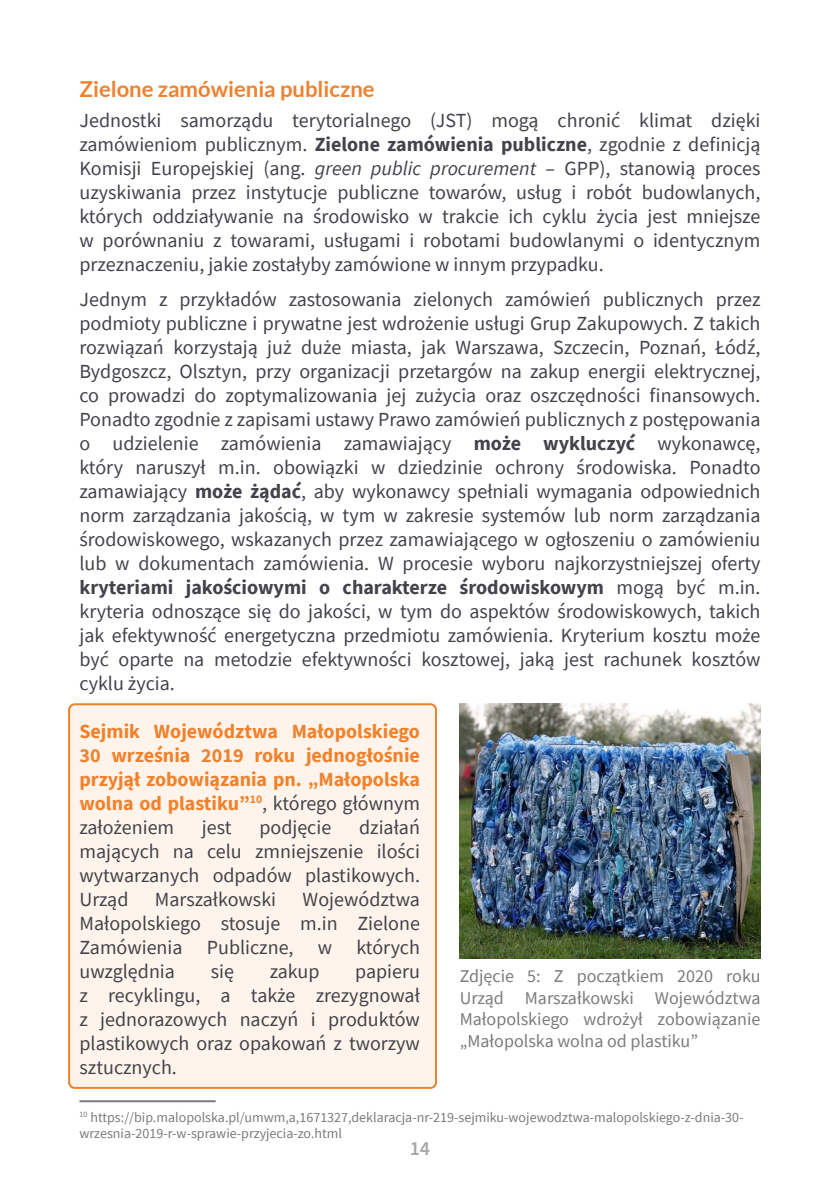
<style>
.page{position:relative;width:840px;height:1191px;background:#fff}
.page>*{position:absolute;margin:0;border:0;box-sizing:border-box;transform-origin:0 0}
.Subheader_H2{font:700 22px "Lato";color:#f0812d}
.Paragraph_text{font:20px/24px "Source Sans Pro";color:#44424a;text-align:justify}
.Paragraph_text_Frame{font:20px/24px "Source Sans Pro";color:#44424a;text-align:justify}
.Paragraph_text_Frame-2{font:700 20px/24px "Source Sans Pro";color:#f0812d;text-align:justify}
.t1{font:600 20px "Source Sans Pro";color:#a8a8a7}
.Podpis{font:18px/21.6px "Source Sans Pro";color:#7c7b7b;text-align:justify}
.Przypis{font:14px/16px "Source Sans Pro";color:#7c7b7b}
.s1{font-weight:700}
.s2{font-style:italic}
.s3{font-weight:400;color:#44424a}
</style>
<div class="page">
<img style="left:459px;top:703px;width:301px;height:255px">
<div style="left:69px;top:704px;width:367px;height:384px;background:#fef4eb;border-radius:6px"></div>
<div style="left:68px;top:703px;width:369px;height:386px;border:2px solid #f0812d;border-radius:6px"></div>
<hr style="left:79px;top:1100px;width:136px;height:2px;background:#7c7b7b">
<p class="Subheader_H2" style="left:79px;top:76px;width:296px">Zielone zamówienia publiczne</p>
<p class="Paragraph_text" style="left:79px;top:108px;width:682px">Jednostki samorządu terytorialnego (JST) mogą chronić klimat dzięki zamówieniom publicznym. <span class="s1">Zielone zamówienia publiczne</span>, zgodnie z definicją Komisji Europejskiej (ang. <span class="s2">green public procurement</span> – GPP), stanowią proces uzyskiwania przez instytucje publiczne towarów, usług i robót budowlanych, których oddziaływanie na środowisko w trakcie ich cyklu życia jest mniejsze w porównaniu z towarami, usługami i robotami budowlanymi o identycznym przeznaczeniu, jakie zostałyby zamówione w innym przypadku.</p>
<p class="Paragraph_text" style="left:79px;top:287px;width:682px">Jednym z przykładów zastosowania zielonych zamówień publicznych przez podmioty publiczne i prywatne jest wdrożenie usługi Grup Zakupowych. Z takich rozwiązań korzystają już duże miasta, jak Warszawa, Szczecin, Poznań, Łódź, Bydgoszcz, Olsztyn, przy organizacji przetargów na zakup energii elektrycznej, co prowadzi do zoptymalizowania jej zużycia oraz oszczędności finansowych.<br>Ponadto zgodnie z zapisami ustawy Prawo zamówień publicznych z postępowania o udzielenie zamówienia zamawiający <span class="s1">może wykluczyć</span> wykonawcę, który naruszył m.in. obowiązki w dziedzinie ochrony środowiska. Ponadto zamawiający <span class="s1">może żądać</span>, aby wykonawcy spełniali wymagania odpowiednich norm zarządzania jakością, w tym w zakresie systemów lub norm zarządzania środowiskowego, wskazanych przez zamawiającego w ogłoszeniu o zamówieniu lub w dokumentach zamówienia. W procesie wyboru najkorzystniejszej oferty <span class="s1">kryteriami jakościowymi o charakterze środowiskowym</span> mogą być m.in. kryteria odnoszące się do jakości, w tym do aspektów środowiskowych, takich jak efektywność energetyczna przedmiotu zamówienia. Kryterium kosztu może być oparte na metodzie efektywności kosztowej, jaką jest rachunek kosztów cyklu życia.</p>
<p class="Paragraph_text_Frame-2" style="left:79px;top:719px;width:342px">Sejmik Województwa Małopolskiego 30 września 2019 roku jednogłośnie przyjął zobowiązania pn. „Małopolska wolna od plastiku”<sup>10</sup><span class="s3">, którego głównym założeniem</span></p>
<p class="Paragraph_text_Frame" style="left:79px;top:815px;width:342px;text-indent:279px">działań mających na celu zmniejszenie ilości wytwarzanych odpadów plastikowych.<br>Urząd</p>
<p class="Paragraph_text_Frame" style="left:202px;top:815px;width:31px">jest</p>
<p class="Paragraph_text_Frame" style="left:259px;top:815px;width:73px">podjęcie</p>
<p class="Paragraph_text_Frame" style="left:79px;top:887px;width:342px;text-indent:223px">Województwa Małopolskiego stosuje m.in Zielone Zamówienia Publiczne, w których uwzględnia</p>
<p class="Paragraph_text_Frame" style="left:155px;top:887px;width:123px">Marszałkowski</p>
<p class="Paragraph_text_Frame" style="left:211px;top:959px;width:25px">się</p>
<p class="Paragraph_text_Frame" style="left:269px;top:959px;width:51px">zakup</p>
<p class="Paragraph_text_Frame" style="left:79px;top:959px;width:342px;text-indent:275px">papieru z recyklingu, a także zrezygnował z jednorazowych naczyń i produktów plastikowych oraz opakowań z tworzyw sztucznych.</p>
<p class="Przypis" style="left:79px;top:1109px;width:665px"><sup>10</sup> https://bip.malopolska.pl/umwm,a,1671327,deklaracja-nr-219-sejmiku-wojewodztwa-malopolskiego-z-dnia-30- wrzesnia-2019-r-w-sprawie-przyjecia-zo.html</p>
<p class="t1" style="left:409px;top:1135px;width:22px">14</p>
<p class="Podpis" style="left:459px;top:965px;width:302px">Zdjęcie 5: Z początkiem 2020 roku Urząd Marszałkowski Województwa Małopolskiego wdrożył zobowiązanie „Małopolska wolna od plastiku”</p>
</div>
